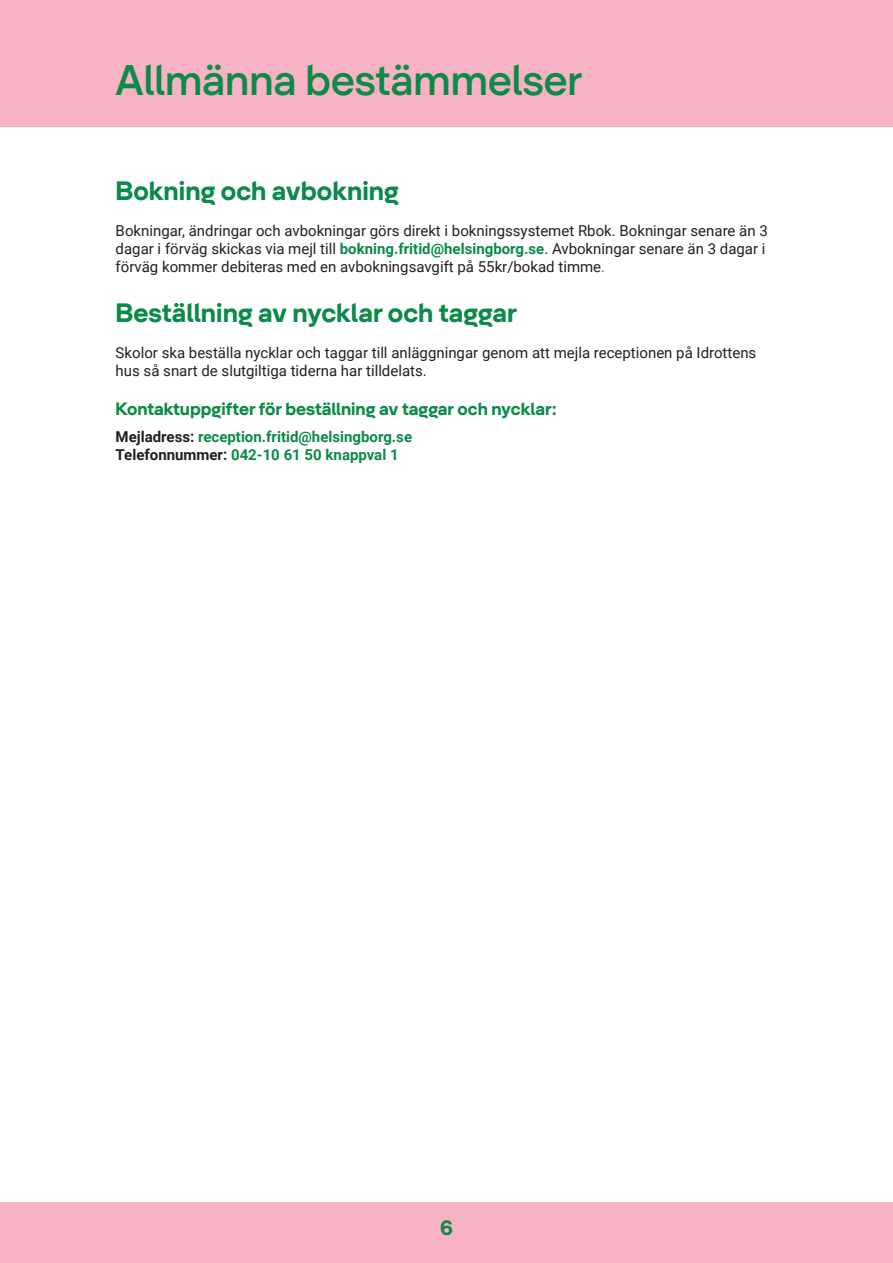
<style>
.page{position:relative;width:893px;height:1263px;background:#fff}
.page>*{position:absolute;margin:0;border:0;box-sizing:border-box;transform-origin:0 0}
.t1{font:500 43.5px "Helsingborg Sans";color:#0b8a48}
.t2{font:700 27px "Helsingborg Sans";color:#0b8a48}
.t3{font:700 21px "Helsingborg Sans";color:#0b8a48}
.t4{font:700 18px "Helsingborg Sans";color:#0b8a48}
.t5{font:15px/18px "Roboto";color:#231f20}
.t6{font:700 15px "Roboto";color:#0b8a48}
.s1{font-weight:700;color:#0b8a48}
.s2{color:#0b8a48}
.s3{color:#231f20}
</style>
<div class="page">
<div style="left:0;top:0;width:893px;height:127px;background:#f7b2c3"></div>
<div style="left:0;top:1202px;width:893px;height:61px;background:#f7b2c3"></div>
<p class="t1" style="left:116px;top:54px;width:468px">Allmänna bestämmelser</p>
<p class="t2" style="left:116px;top:174px;width:285px">Bokning och avbokning</p>
<p class="t5" style="left:116px;top:221px;width:654px">Bokningar, ändringar och avbokningar görs direkt i bokningssystemet Rbok. Bokningar senare än 3 dagar i förväg skickas via mejl till <span class="s1">bokning.fritid@helsingborg.se</span>. Avbokningar senare än 3 dagar i förväg kommer debiteras med en avbokningsavgift på 55kr/bokad timme<span class="s2">.</span></p>
<p class="t2" style="left:116px;top:297px;width:403px">Beställning av nycklar och taggar</p>
<p class="t5" style="left:116px;top:343px;width:642px">Skolor ska beställa nycklar och taggar till anläggningar genom att mejla receptionen på Idrottens hus så snart de slutgiltiga tiderna har tilldelats.</p>
<p class="t4" style="left:116px;top:398px;width:443px">Kontaktuppgifter för beställning av taggar och nycklar:</p>
<p class="t6" style="left:116px;top:427px;width:298px"><span class="s3">Mejladress:</span> reception.fritid@helsingborg.se</p>
<p class="t6" style="left:116px;top:445px;width:284px"><span class="s3">Telefonnummer:</span> 042-10 61 50 knappval 1</p>
<p class="t3" style="left:440px;top:1215px;width:14px">6</p>
</div>
